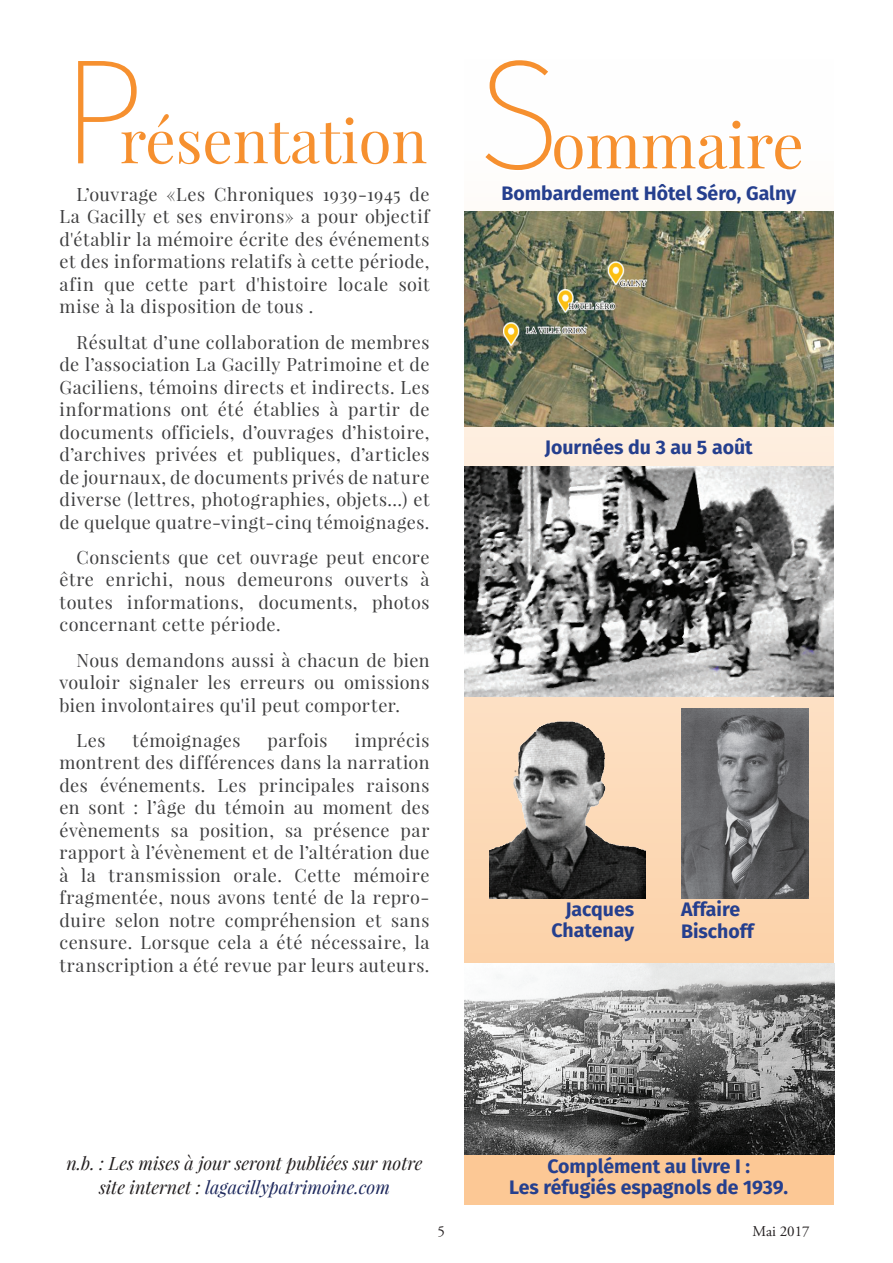
<style>
.page{position:relative;width:893px;height:1263px;background:#fff}
.page>*{position:absolute;margin:0;border:0;box-sizing:border-box;transform-origin:0 0}
.t1{font:200 156.15px "Fira Sans";color:#f6902f}
.t2{font:200 150px "Fira Sans";color:#f6902f}
.t3{font:62.4px "Playfair Display";color:#f6902f}
.t4{font:60px "Playfair Display";color:#f6902f}
.t5{font:700 19.5px/21px "Fira Sans";color:#253f8e}
.t6{font:18px/22.5px "Playfair Display";letter-spacing:.03em;color:#3e3e3f;text-align:justify}
.t7{font:italic 18px/24px "Playfair Display";color:#231f20;text-align:center}
.t8{font:15px "Adobe Garamond Pro";color:#231f20}
.s1{color:#1d285c}
</style>
<div class="page">
<svg style="left:464px;top:211px;width:369px;height:994px;background:#fad6b2"></svg>
<img style="left:464px;top:963px;width:370px;height:191px">
<img style="left:681px;top:709px;width:127px;height:189px">
<img style="left:464px;top:212px;width:369px;height:215px">
<img style="left:464px;top:466px;width:369px;height:231px">
<img style="left:489px;top:722px;width:156px;height:176px">
<h2 class="t2" style="left:60px;top:6px;width:86px">P</h2>
<h3 class="t4" style="left:120px;top:103px;width:309px">résentation</h3>
<p class="t6" style="left:60px;top:183px;width:371px;text-indent:17px">L’ouvrage «Les Chroniques 1939-1945 de La Gacilly et ses environs» a pour objectif d'établir la mémoire écrite des événements et des informations relatifs à cette période, afin que cette part d'histoire locale soit mise à la disposition de tous .</p>
<p class="t6" style="left:60px;top:330px;width:371px;text-indent:17px">Résultat d’une collaboration de membres de l’association La Gacilly Patrimoine et de Gaciliens, témoins directs et indirects. Les informations ont été établies à partir de documents officiels, d’ouvrages d’histoire, d’archives privées et publiques, d’articles de journaux, de documents privés de nature diverse (lettres, photographies, objets…) et de quelque quatre-vingt-cinq témoignages.</p>
<p class="t6" style="left:60px;top:546px;width:371px;text-indent:17px">Conscients que cet ouvrage peut encore être enrichi, nous demeurons ouverts à toutes informations, documents, photos concernant cette période.</p>
<p class="t6" style="left:60px;top:649px;width:371px;text-indent:17px">Nous demandons aussi à chacun de bien vouloir signaler les erreurs ou omissions bien involontaires qu'il peut comporter.</p>
<p class="t6" style="left:77px;top:729px;width:30px">Les</p>
<p class="t6" style="left:133px;top:729px;width:109px">témoignages</p>
<p class="t6" style="left:268px;top:729px;width:62px">parfois</p>
<p class="t6" style="left:60px;top:729px;width:371px;text-indent:295px">imprécis montrent des différences dans la narration des événements. Les principales raisons en sont : l’âge du témoin au moment des évènements sa position, sa présence par rapport à l’évènement et de l’altération due à la transmission orale. Cette mémoire fragmentée, nous avons tenté de la repro&shy;duire selon notre compréhension et sans censure. Lorsque cela a été nécessaire, la transcription a été revue par leurs auteurs.</p>
<h1 class="t1" style="left:478px;top:4px;width:85px">S</h1>
<h3 class="t3" style="left:551px;top:106px;width:254px">ommaire</h3>
<p class="t5" style="left:501px;top:182px;width:296px">Bombardement Hôtel Séro, Galny</p>
<p class="t5" style="left:545px;top:435px;width:209px">Journées du 3 au 5 août</p>
<p class="t5" style="left:552px;top:898px;width:84px;text-align:right">Jacques<br>Chatenay</p>
<p class="t5" style="left:681px;top:897px;width:74px;line-height:22px">Affaire<br>Bischoff</p>
<p class="t7" style="left:66px;top:1150px;width:357px">n.b. : Les mises à jour seront publiées sur notre site internet : <span class="s1">lagacillypatrimoine.com</span></p>
<p class="t5" style="left:509px;top:1154px;width:280px;text-align:center">Complément au livre I :<br>Les réfugiés espagnols de 1939.</p>
<p class="t8" style="left:438px;top:1222px;width:9px">5</p>
<p class="t8" style="left:753px;top:1222px;width:59px">Mai 2017</p>
</div>
